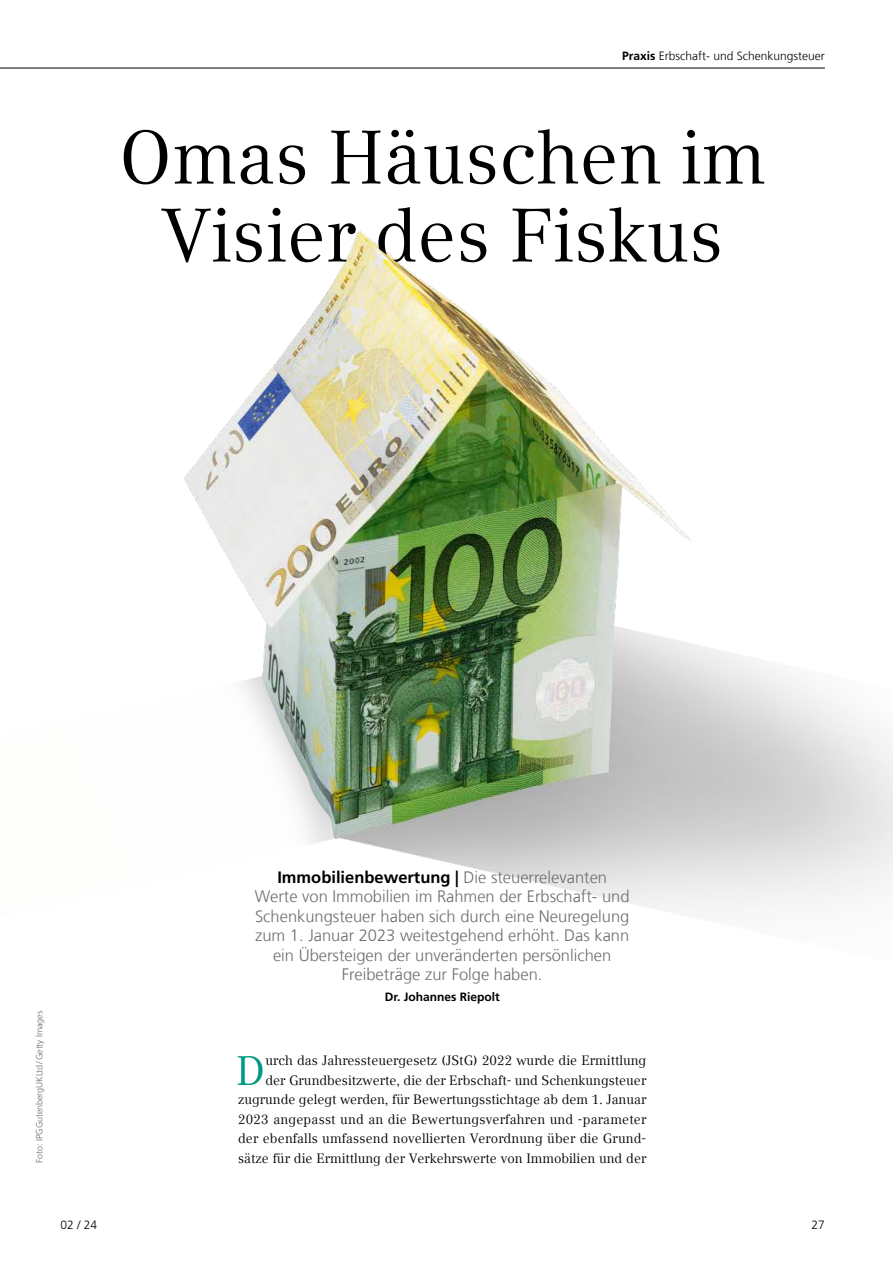
<style>
.page{position:relative;width:893px;height:1263px;background:#fff}
.page>*{position:absolute;margin:0;border:0;box-sizing:border-box;transform-origin:0 0}
.t1{font:75px/78px "Compatil Text LT Pro";color:#000;text-align:center}
.t2{font:41.1px "Compatil Text LT Pro";color:#009881}
.t3{font:300 16.5px/19.5px "Frutiger LT Com";color:#6e6e6e;text-align:center}
.t4{font:13.5px/19.5px "Compatil Text LT Pro";color:#000;text-align:right}
.t5{font:300 12px "Frutiger LT Com";color:#000}
.t6{font:700 12px "Frutiger LT Com";color:#000}
.t7{font:300 9px "Frutiger LT Com";letter-spacing:-.01em;color:#6e6e6e}
.s1{font-weight:700}
.s2{font-weight:700;color:#000}
</style>
<div class="page">
<hr style="left:0;top:68px;width:825px;height:1px;background:#000">
<img style="left:183px;top:231px;width:710px;height:682px">
<img style="left:232px;top:234px;width:270px;height:186px">
<p class="t5" style="left:622px;top:48px;width:204px"><span class="s1">Praxis</span> Erbschaft- und Schenkungsteuer</p>
<h1 class="t1" style="left:119px;top:119px;width:649px">Omas Häuschen im<br>Visier des Fiskus</h1>
<p class="t7" style="left:34px;top:1163px;width:153px;rotate:-90deg">Foto: IPGGutenbergUKLtd/Getty Images</p>
<p class="t5" style="left:60px;top:1217px;width:38px">02 / 24</p>
<p class="t3" style="left:255px;top:867px;width:376px"><span class="s2">Immobilienbewertung |</span> Die steuerrelevanten Werte von Immobilien im Rahmen der Erbschaft- und Schenkungsteuer haben sich durch eine Neuregelung zum 1. Januar 2023 weitestgehend erhöht. Das kann ein Übersteigen der unveränderten persönlichen Freibeträge zur Folge haben.</p>
<p class="t6" style="left:385px;top:989px;width:116px">Dr. Johannes Riepolt</p>
<p class="t4" style="left:238px;top:1051px;width:410px">urch das Jahressteuergesetz (JStG) 2022 wurde die Ermittlung<br>der Grundbesitzwerte, die der Erbschaft- und Schenkungsteuer zugrunde gelegt werden, für Bewertungsstichtage ab dem 1. Januar 2023 angepasst und an die Bewertungsverfahren und -parameter der ebenfalls umfassend novellierten Verordnung über die Grund&shy;sätze für die Ermittlung der Verkehrswerte von Immobilien und der</p>
<h2 class="t2" style="left:236px;top:1046px;width:31px">D</h2>
<p class="t5" style="left:812px;top:1217px;width:15px">27</p>
</div>
